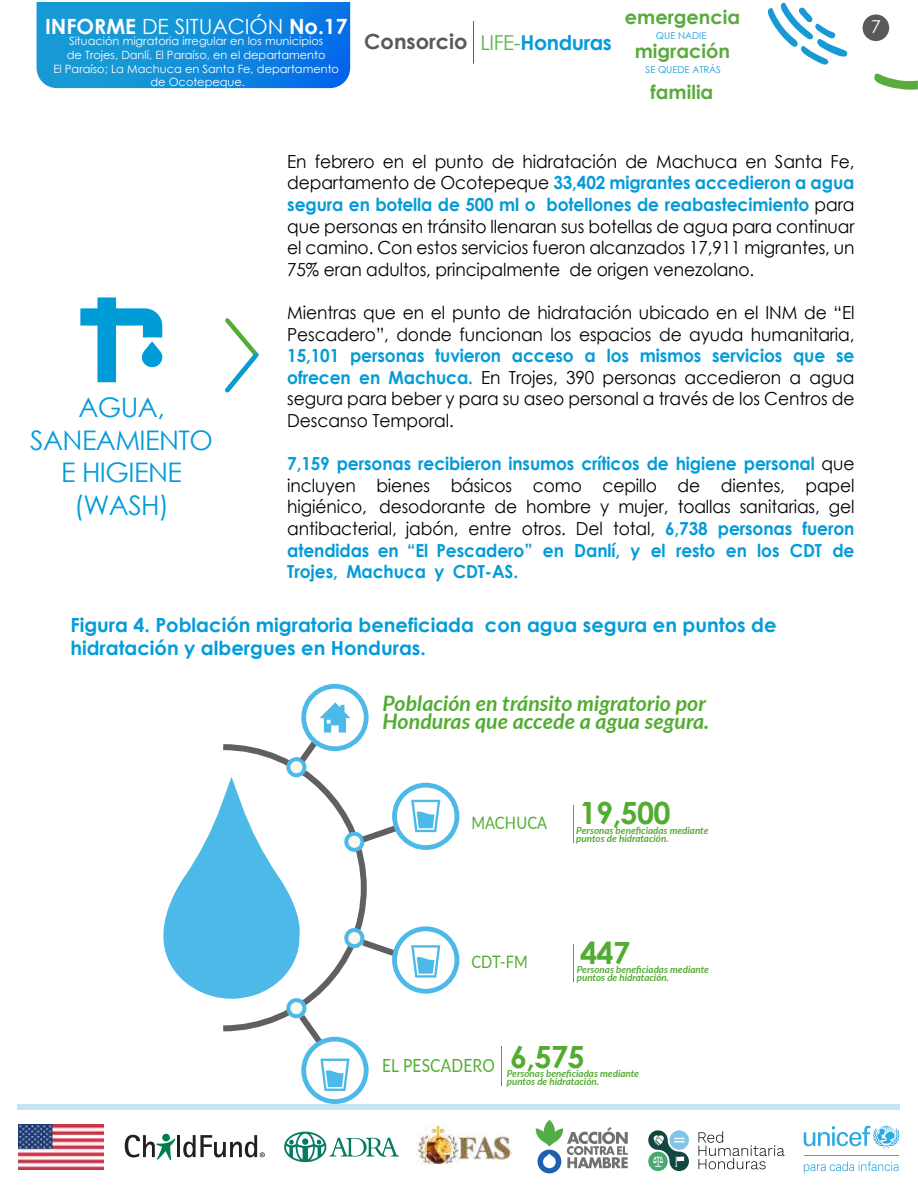
<style>
.page{position:relative;width:918px;height:1188px;background:#fff}
.page>*{position:absolute;margin:0;border:0;box-sizing:border-box;transform-origin:0 0}
.t1{font:700 30.6px "Century Gothic";letter-spacing:-.02em;color:#53ac32}
.t2{font:27px/32.4px "Century Gothic";letter-spacing:-.02em;color:#049cd9;text-align:center}
.t3{font:italic 700 21.3px/18.5px "Lato";color:#53ac32}
.t4{font:700 21px "Century Gothic";color:#fff}
.t5{font:700 20.85px "Century Gothic";color:#58595b}
.t6{font:700 19.5px/23.4px "Century Gothic";color:#049cd9}
.t7{font:700 19.35px/33.5px "Century Gothic";color:#59ab3d;text-align:center}
.t8{font:18.15px "Lato";letter-spacing:.01em;color:#53ac32;scale:.86 1}
.t9{font:18px/21.6px "Century Gothic";letter-spacing:-.005em;color:#000;text-align:justify;scale:.95 1}
.t10{font:17.85px "Century Gothic";color:#fff}
.t11{font:17.25px "Lato";letter-spacing:.01em;color:#53ac32;scale:.86 1}
.t12{font:11.4px/13.6px "Century Gothic";color:#fff;text-align:center}
.t13{font:italic 700 9.75px/8.1px "Lato";color:#53ac32}
.t14{font:9.45px "Century Gothic";color:#1799d6}
.s1{font-weight:400}
.s2{font-weight:400;font-size:20.55px;color:#59b24f}
.s3{font-size:20.55px;color:#049bd8}
.s4{font-weight:700;color:#049bd8}
</style>
<div class="page">
<svg style="left:37px;top:2px;width:313px;height:86px;background:#128bdb"></svg>
<svg style="left:874px;top:73px;width:44px;height:17px"></svg>
<svg style="left:767px;top:2px;width:80px;height:63px"></svg>
<hr style="left:473px;top:21px;width:1px;height:43px;background:#58595b">
<div style="left:863px;top:14px;width:26px;height:27px;background:#58595b;border-radius:50%"></div>
<div style="left:18px;top:1104px;width:882px;height:6px;background:#c5e5f4"></div>
<svg style="left:225px;top:318px;width:34px;height:75px"></svg>
<svg style="left:80px;top:297px;width:83px;height:85px"></svg>
<svg style="left:804px;top:1126px;width:95px;height:22px"></svg>
<hr style="left:804px;top:1155px;width:94px;height:1px;background:#29aae1">
<svg style="left:804px;top:1161px;width:95px;height:12px"></svg>
<img style="left:19px;top:1125px;width:84px;height:44px">
<svg style="left:284px;top:1131px;width:115px;height:31px"></svg>
<hr style="left:177px;top:1135px;width:3px;height:22px;background:#231f20">
<svg style="left:125px;top:1134px;width:50px;height:26px"></svg>
<svg style="left:183px;top:1135px;width:82px;height:22px"></svg>
<img style="left:416px;top:1125px;width:95px;height:40px">
<svg style="left:536px;top:1120px;width:92px;height:53px"></svg>
<svg style="left:699px;top:1131px;width:86px;height:38px"></svg>
<svg style="left:648px;top:1130px;width:41px;height:41px"></svg>
<svg style="left:163px;top:816px;width:54px;height:182px"></svg>
<svg style="left:217px;top:743px;width:150px;height:289px"></svg>
<svg style="left:286px;top:757px;width:20px;height:20px"></svg>
<div style="left:290px;top:761px;width:12px;height:12px;background:#f7f8f0;border-radius:50%"></div>
<svg style="left:286px;top:998px;width:20px;height:20px"></svg>
<div style="left:290px;top:1002px;width:12px;height:12px;background:#f7f8f0;border-radius:50%"></div>
<div style="left:344px;top:928px;width:20px;height:20px;background:#4db9e8;border-radius:50%"></div>
<div style="left:348px;top:932px;width:12px;height:12px;background:#f7f8f0;border-radius:50%"></div>
<svg style="left:344px;top:832px;width:20px;height:20px"></svg>
<div style="left:348px;top:836px;width:12px;height:12px;background:#f7f8f0;border-radius:50%"></div>
<svg style="left:301px;top:684px;width:68px;height:67px"></svg>
<div style="left:306px;top:689px;width:58px;height:57px;background:#fff;border-radius:50%"></div>
<svg style="left:301px;top:1037px;width:68px;height:67px"></svg>
<div style="left:306px;top:1042px;width:58px;height:57px;background:#fff;border-radius:50%"></div>
<div style="left:392px;top:783px;width:67px;height:67px;background:#4db9e8;border-radius:50%"></div>
<div style="left:397px;top:788px;width:58px;height:57px;background:#fff;border-radius:50%"></div>
<div style="left:392px;top:926px;width:67px;height:68px;background:#4db9e8;border-radius:50%"></div>
<div style="left:397px;top:931px;width:58px;height:58px;background:#fff;border-radius:50%"></div>
<svg style="left:294px;top:702px;width:56px;height:66px"></svg>
<svg style="left:356px;top:800px;width:84px;height:47px"></svg>
<svg style="left:356px;top:935px;width:84px;height:43px"></svg>
<hr style="left:501px;top:1046px;width:1px;height:40px;background:#53ac32">
<hr style="left:573px;top:805px;width:1px;height:37px;background:#53ac32">
<hr style="left:573px;top:944px;width:1px;height:38px;background:#53ac32">
<svg style="left:293px;top:1008px;width:57px;height:83px"></svg>
<p class="t4" style="left:45px;top:10px;width:304px">INFORME <span class="s1">DE SITUACIÓN</span> No.17</p>
<p class="t7" style="left:625px;top:-1px;width:117px">emergencia migración</p>
<p class="t7" style="left:651px;top:75px;width:64px">familia</p>
<p class="t14" style="left:656px;top:29px;width:52px">QUE NADIE</p>
<p class="t14" style="left:646px;top:63px;width:77px">SE QUEDE ATRÁS</p>
<p class="t5" style="left:364px;top:26px;width:249px">Consorcio <span class="s2">LIFE-</span><span class="s3">Honduras</span></p>
<p class="t12" style="left:53px;top:34px;width:287px">Situación migratoria irregular en los municipios<br>de Trojes, Danlí, El Paraíso, en el departamento<br>El Paraíso; La Machuca en Santa Fe, departamento de Ocotepeque.</p>
<p class="t10" style="left:871px;top:14px;width:11px">7</p>
<h2 class="t2" style="left:30px;top:391px;width:184px">AGUA,<br>SANEAMIENTO<br>E HIGIENE (WASH)</h2>
<p class="t9" style="left:287px;top:150px;width:599px">En febrero en el punto de hidratación de Machuca en Santa Fe, departamento de Ocotepeque <span class="s4">33,402 migrantes accedieron a agua segura en botella de 500 ml o botellones de reabastecimiento</span> para que personas en tránsito llenaran sus botellas de agua para continuar el camino. Con estos servicios fueron alcanzados 17,911 migrantes, un 75% eran adultos, principalmente de origen venezolano.</p>
<p class="t9" style="left:287px;top:301px;width:599px">Mientras que en el punto de hidratación ubicado en el INM de “El<br>Pescadero”, donde funcionan los espacios de ayuda humanitaria,</p>
<p class="t9" style="left:287px;top:345px;width:599px"><span class="s4">15,101 personas tuvieron acceso a los mismos servicios que se ofrecen en Machuca.</span> En Trojes, 390 personas accedieron a agua segura para beber y para su aseo personal a través de los Centros de Descanso Temporal.</p>
<p class="t9" style="left:287px;top:453px;width:599px"><span class="s4">7,159 personas recibieron insumos críticos de higiene personal</span> que incluyen bienes básicos como cepillo de dientes, papel higiénico, desodorante de hombre y mujer, toallas sanitarias, gel antibacterial, jabón, entre otros. Del total, <span class="s4">6,738 personas fueron atendidas en “El Pescadero” en Danlí, y el resto en los CDT de Trojes, Machuca y CDT-AS.</span></p>
<p class="t6" style="left:70px;top:612px;width:708px">Figura 4. Población migratoria beneficiada con agua segura en puntos de hidratación y albergues en Honduras.</p>
<p class="t3" style="left:383px;top:693px;width:328px">Población en tránsito migratorio por<br>Honduras que accede a agua segura.</p>
<p class="t11" style="left:471px;top:811px;width:90px">MACHUCA</p>
<h1 class="t1" style="left:580px;top:790px;width:93px">19,500</h1>
<p class="t13" style="left:576px;top:826px;width:134px">Personas beneficiadas mediante puntos de hidratación.</p>
<p class="t11" style="left:471px;top:950px;width:67px">CDT-FM</p>
<h1 class="t1" style="left:580px;top:930px;width:52px">447</h1>
<p class="t13" style="left:577px;top:965px;width:134px">Personas beneficiadas mediante puntos de hidratación.</p>
<p class="t8" style="left:382px;top:1052px;width:132px">EL PESCADERO</p>
<h1 class="t1" style="left:510px;top:1034px;width:76px">6,575</h1>
<p class="t13" style="left:507px;top:1069px;width:134px">Personas beneficiadas mediante puntos de hidratación.</p>
</div>
